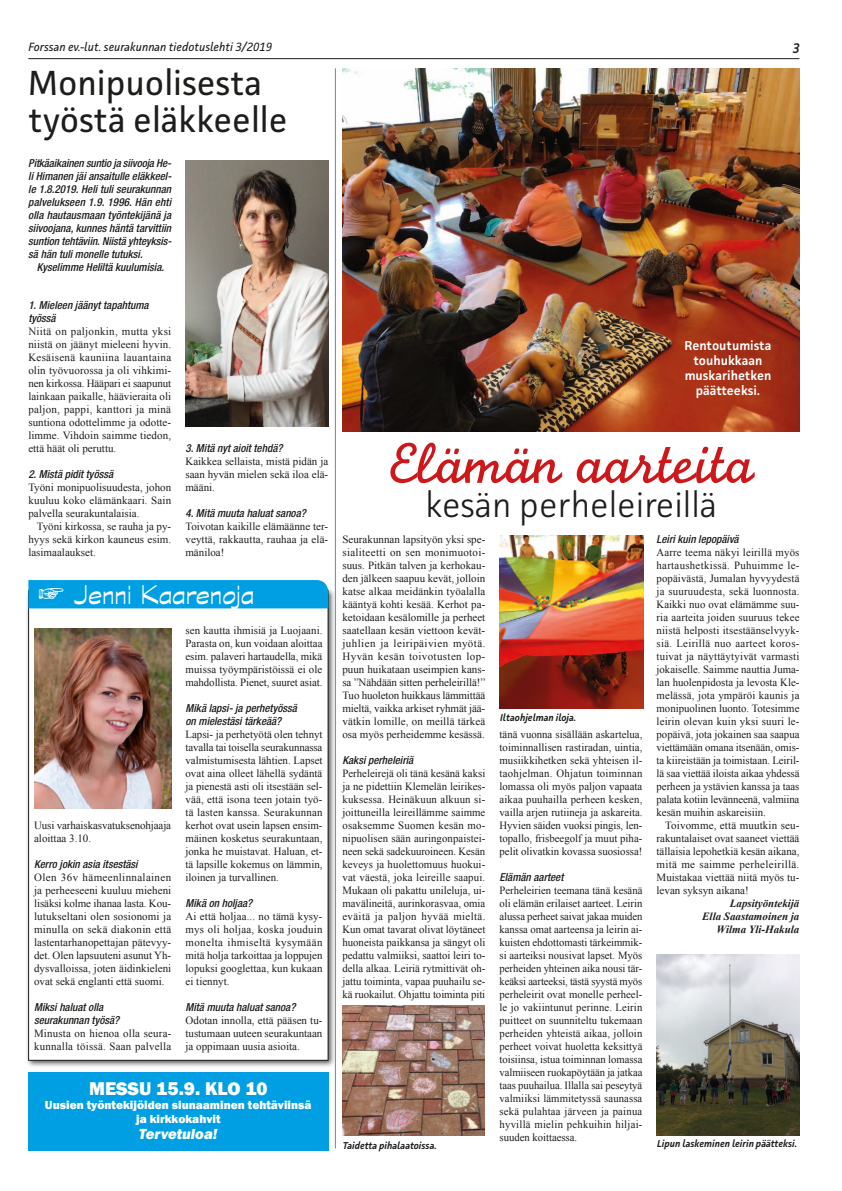
<style>
.page{position:relative;width:842px;height:1191px;background:#fff}
.page>*{position:absolute;margin:0;border:0;box-sizing:border-box;transform-origin:0 0}
.t1{font:60px "Monoline Script MT Std";color:#cd171a}
.t2{font:35px/37px "Facit";color:#1d1d1b}
.t3{font:300 35px "Facit";color:#1d1d1b}
.t4{font:30px "Graphite Std";color:#fff}
.t5{font:800 19px "Franklin Gothic";color:#fff}
.t6{font:italic 800 15px "Franklin Gothic";color:#fff}
.t7{font:italic 600 14px "Facit";color:#1d1d1b;scale:.9 1}
.t8{font:600 13px/15px "Facit";color:#fff;text-align:center}
.t9{font:800 12px/14px "Franklin Gothic";color:#fff;text-align:center}
.t10{font:italic 12px "Facit";color:#1d1d1b}
.t11{font:11px/13px "Times New Roman";color:#1d1d1b;text-align:justify}
.t12{font:italic 500 condensed 11px/13px "Helvetica Neue LT Std";color:#1d1d1b}
.t13{font:11px/13px "Times New Roman";letter-spacing:.02em;color:#1d1d1b}
.t14{font:italic 700 11px/13px "Times New Roman";color:#1d1d1b;text-align:right}
.t15{font:italic 600 10px "Facit";color:#1d1d1b}
.s1{font-family:"Arial Unicode MS"}
</style>
<div class="page">
<hr style="left:28px;top:58px;width:771px;height:1px;background:#1d1d1b">
<div style="left:25px;top:587px;width:311px;height:481px;background:#1d1d1b;opacity:.75"></div>
<div style="left:29px;top:590px;width:299px;height:470px;background:#fff"></div>
<img style="left:343px;top:68px;width:457px;height:363px">
<img style="left:500px;top:535px;width:143px;height:173px">
<img style="left:657px;top:954px;width:142px;height:181px">
<img style="left:343px;top:1006px;width:142px;height:129px">
<img style="left:185px;top:161px;width:143px;height:266px">
<div style="left:28px;top:580px;width:300px;height:28px;background:#009fe3"></div>
<img style="left:34px;top:628px;width:137px;height:180px">
<hr style="left:335px;top:68px;width:1px;height:1080px;background:#7085a4">
<div style="left:28px;top:1072px;width:300px;height:78px;background:#009fe3"></div>
<p class="t10" style="left:28px;top:39px;width:245px">Forssan ev.-lut. seurakunnan tiedotuslehti 3/2019</p>
<p class="t7" style="left:793px;top:39px;width:9px">3</p>
<h2 class="t2" style="left:28px;top:64px;width:261px">Monipuolisesta työstä eläkkeelle</h2>
<p class="t12" style="left:28px;top:156px;width:145px;text-align:justify">Pitkäaikainen suntio ja siivooja He&shy;li Himanen jäi ansaitulle eläkkeel&shy;le 1.8.2019. Heli tuli seurakunnan palvelukseen 1.9. 1996. Hän ehti olla hautausmaan työntekijänä ja siivoojana, kunnes häntä tarvittiin suntion tehtäviin. Niistä yhteyksis&shy;sä hän tuli monelle tutuksi.</p>
<p class="t12" style="left:37px;top:261px;width:129px">Kyselimme Heliltä kuulumisia.</p>
<p class="t12" style="left:28px;top:299px;width:122px">1. Mieleen jäänyt tapahtuma työssä</p>
<p class="t11" style="left:28px;top:325px;width:144px">Niitä on paljonkin, mutta yksi niistä on jäänyt mieleeni hyvin.<br>Kesäisenä kauniina lauantaina olin työvuorossa ja oli vihkimi&shy;nen kirkossa. Hääpari ei saapunut lainkaan paikalle, häävieraita oli paljon, pappi, kanttori ja minä suntiona odottelimme ja odotte&shy;limme. Vihdoin saimme tiedon, että häät oli peruttu.</p>
<p class="t12" style="left:28px;top:468px;width:86px">2. Mistä pidit työssä</p>
<p class="t11" style="left:28px;top:481px;width:144px">Työni monipuolisuudesta, johon kuuluu koko elämänkaari. Sain palvella seurakuntalaisia.</p>
<p class="t11" style="left:28px;top:520px;width:144px;text-indent:9px">Työni kirkossa, se rauha ja py&shy;hyys sekä kirkon kauneus esim. lasimaalaukset.</p>
<p class="t12" style="left:185px;top:442px;width:99px">3. Mitä nyt aioit tehdä?</p>
<p class="t11" style="left:185px;top:455px;width:144px">Kaikkea sellaista, mistä pidän ja saan hyvän mielen sekä iloa elä&shy;määni.</p>
<p class="t12" style="left:185px;top:507px;width:122px">4. Mitä muuta haluat sanoa?</p>
<p class="t11" style="left:185px;top:520px;width:144px">Toivotan kaikille elämäänne ter&shy;veyttä, rakkautta, rauhaa ja elä&shy;mäniloa!</p>
<h3 class="t4" style="left:38px;top:578px;width:218px"><span class="s1">☞</span> Jenni Kaarenoja</h3>
<p class="t11" style="left:185px;top:624px;width:139px">sen kautta ihmisiä ja Luojaani.<br>Parasta on, kun voidaan aloittaa esim. palaveri hartaudella, mikä muissa työympäristöissä ei ole mahdollista. Pienet, suuret asiat.</p>
<p class="t12" style="left:185px;top:702px;width:113px">Mikä lapsi- ja perhetyössä on mielestäsi tärkeää?</p>
<p class="t11" style="left:185px;top:728px;width:139px">Lapsi- ja perhetyötä olen tehnyt tavalla tai toisella seurakunnassa valmistumisesta lähtien. Lapset ovat aina olleet lähellä sydäntä ja pienestä asti oli itsestään sel&shy;vää, että isona teen jotain työ&shy;tä lasten kanssa. Seurakunnan kerhot ovat usein lapsen ensim&shy;mäinen kosketus seurakuntaan, jonka he muistavat. Haluan, et&shy;tä lapsille kokemus on lämmin, iloinen ja turvallinen.</p>
<p class="t12" style="left:185px;top:897px;width:68px">Mikä on holjaa?</p>
<p class="t11" style="left:185px;top:910px;width:139px">Ai että holjaa... no tämä kysy&shy;mys oli holjaa, koska jouduin monelta ihmiseltä kysymään mitä holja tarkoittaa ja loppujen lopuksi googlettaa, kun kukaan ei tiennyt.</p>
<p class="t12" style="left:185px;top:1001px;width:111px">Mitä muuta haluat sanoa?</p>
<p class="t11" style="left:185px;top:1014px;width:139px">Odotan innolla, että pääsen tu&shy;tustumaan uuteen seurakuntaan ja oppimaan uusia asioita.</p>
<h3 class="t5" style="left:89px;top:1076px;width:180px">Messu 15.9. klo 10</h3>
<p class="t9" style="left:45px;top:1098px;width:268px">Uusien työntekijöiden siunaaminen tehtäviinsä ja kirkkokahvit</p>
<h3 class="t6" style="left:139px;top:1124px;width:80px">Tervetuloa!</h3>
<p class="t11" style="left:34px;top:819px;width:139px">Uusi varhaiskasvatuksenohjaaja aloittaa 3.10.</p>
<p class="t12" style="left:34px;top:858px;width:105px">Kerro jokin asia itsestäsi</p>
<p class="t11" style="left:34px;top:871px;width:139px">Olen 36v hämeenlinnalainen ja perheeseeni kuuluu mieheni lisäksi kolme ihanaa lasta. Kou&shy;lutukseltani olen sosionomi ja minulla on sekä diakonin että lastentarhanopettajan pätevyy&shy;det. Olen lapsuuteni asunut Yh&shy;dysvalloissa, joten äidinkieleni ovat sekä englanti että suomi.</p>
<p class="t12" style="left:34px;top:1001px;width:87px">Miksi haluat olla seurakunnan työsä?</p>
<p class="t13" style="left:34px;top:1027px;width:139px">Minusta on hienoa olla seura&shy;kunnalla töissä. Saan palvella</p>
<p class="t8" style="left:685px;top:337px;width:88px">Rentoutumista touhukkaan muskarihetken päätteeksi.</p>
<h1 class="t1" style="left:389px;top:427px;width:367px">Elämän aarteita</h1>
<h2 class="t3" style="left:426px;top:483px;width:293px">kesän perheleireillä</h2>
<p class="t11" style="left:342px;top:533px;width:144px">Seurakunnan lapsityön yksi spe&shy;sialiteetti on sen monimuotoi&shy;suus. Pitkän talven ja kerhokau&shy;den jälkeen saapuu kevät, jolloin katse alkaa meidänkin työalalla kääntyä kohti kesää. Kerhot pa&shy;ketoidaan kesälomille ja perheet saatellaan kesän viettoon kevät&shy;juhlien ja leiripäivien myötä.<br>Hyvän kesän toivotusten lop&shy;puun huikataan useimpien kans&shy;sa ”Nähdään sitten perheleirillä!” Tuo huoleton huikkaus lämmittää mieltä, vaikka arkiset ryhmät jää&shy;vätkin lomille, on meillä tärkeä osa myös perheidemme kesässä.</p>
<p class="t12" style="left:342px;top:754px;width:72px">Kaksi perheleiriä</p>
<p class="t11" style="left:342px;top:767px;width:144px">Perheleirejä oli tänä kesänä kaksi ja ne pidettiin Klemelän leirikes&shy;kuksessa. Heinäkuun alkuun si&shy;joittuneilla leireillämme saimme osaksemme Suomen kesän mo&shy;nipuolisen sään auringonpaistei&shy;neen sekä sadekuuroineen. Kesän keveys ja huolettomuus huokui&shy;vat väestä, joka leireille saapui.<br>Mukaan oli pakattu unileluja, ui&shy;mavälineitä, aurinkorasvaa, omia eväitä ja paljon hyvää mieltä.<br>Kun omat tavarat olivat löytäneet huoneista paikkansa ja sängyt oli pedattu valmiiksi, saattoi leiri to&shy;della alkaa. Leiriä rytmittivät oh&shy;jattu toiminta, vapaa puuhailu se&shy;kä ruokailut. Ohjattu toiminta piti</p>
<p class="t15" style="left:343px;top:1138px;width:96px">Taidetta pihalaatoissa.</p>
<p class="t15" style="left:500px;top:712px;width:78px">Iltaohjelman iloja.</p>
<p class="t11" style="left:499px;top:728px;width:144px">tänä vuonna sisällään askartelua, toiminnallisen rastiradan, uintia, musiikkihetken sekä yhteisen il&shy;taohjelman. Ohjatun toiminnan lomassa oli myös paljon vapaata aikaa puuhailla perheen kesken, vailla arjen rutiineja ja askareita.<br>Hyvien säiden vuoksi pingis, len&shy;topallo, frisbeegolf ja muut piha&shy;pelit olivatkin kovassa suosiossa!</p>
<p class="t12" style="left:499px;top:871px;width:65px">Elämän aarteet</p>
<p class="t11" style="left:499px;top:884px;width:144px">Perheleirien teemana tänä kesänä oli elämän erilaiset aarteet. Leirin alussa perheet saivat jakaa muiden kanssa omat aarteensa ja leirin ai&shy;kuisten ehdottomasti tärkeimmik&shy;si aarteiksi nousivat lapset. Myös perheiden yhteinen aika nousi tär&shy;keäksi aarteeksi, tästä syystä myös perheleirit ovat monelle perheel&shy;le jo vakiintunut perinne. Leirin puitteet on suunniteltu tukemaan perheiden yhteistä aikaa, jolloin perheet voivat huoletta keksittyä toisiinsa, istua toiminnan lomassa valmiiseen ruokapöytään ja jatkaa taas puuhailua. Illalla sai peseytyä valmiiksi lämmitetyssä saunassa sekä pulahtaa järveen ja painua hyvillä mielin pehkuihin hiljai&shy;suuden koittaessa.</p>
<p class="t12" style="left:657px;top:533px;width:84px">Leiri kuin lepopäivä</p>
<p class="t11" style="left:657px;top:546px;width:144px">Aarre teema näkyi leirillä myös hartaushetkissä. Puhuimme le&shy;popäivästä, Jumalan hyvyydestä ja suuruudesta, sekä luonnosta.<br>Kaikki nuo ovat elämämme suu&shy;ria aarteita joiden suuruus tekee niistä helposti itsestäänselvyyk&shy;siä. Leirillä nuo aarteet koros&shy;tuivat ja näyttäytyivät varmasti jokaiselle. Saimme nauttia Juma&shy;lan huolenpidosta ja levosta Kle&shy;melässä, jota ympäröi kaunis ja monipuolinen luonto. Totesimme leirin olevan kuin yksi suuri le&shy;popäivä, jota jokainen saa saapua viettämään omana itsenään, omis&shy;ta kiireistään ja toimistaan. Leiril&shy;lä saa viettää iloista aikaa yhdessä perheen ja ystävien kanssa ja taas palata kotiin levänneenä, valmiina kesän muihin askareisiin.</p>
<p class="t11" style="left:657px;top:819px;width:144px;text-indent:9px">Toivomme, että muutkin seu&shy;rakuntalaiset ovat saaneet viettää tällaisia lepohetkiä kesän aikana, mitä me saimme perheleirillä.<br>Muistakaa viettää niitä myös tu&shy;levan syksyn aikana!</p>
<p class="t14" style="left:702px;top:897px;width:99px">Lapsityöntekijä<br>Ella Saastamoinen ja<br>Wilma Yli-Hakula</p>
<p class="t15" style="left:657px;top:1137px;width:142px">Lipun laskeminen leirin päätteksi.</p>
</div>
